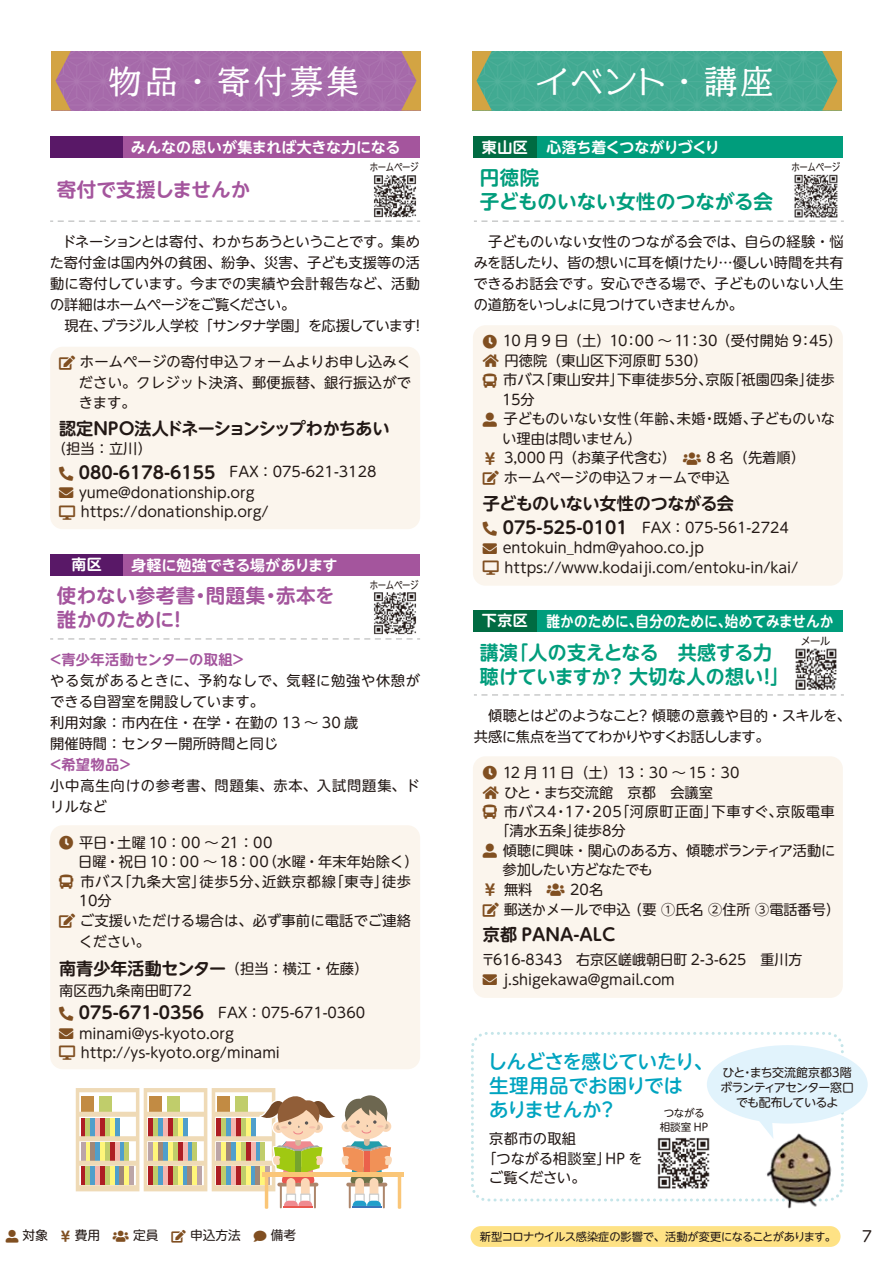
<style>
.page{position:relative;width:893px;height:1263px;background:#fff}
.page>*{position:absolute;margin:0;border:0;box-sizing:border-box;transform-origin:0 0}
.t1{font:33px "VDL AD Min Regular";letter-spacing:.1em;color:#fff}
.t2{font:700 19.5px/24px "UD Shin M Go Pro De";letter-spacing:.005em;color:#009d7c}
.t3{font:700 19.5px/24px "UD Shin M Go Pro De";letter-spacing:.01em;color:#a4559d}
.t4{font:500 19.5px/24px "UD Shin M Go Pro";letter-spacing:-.02em;color:#00a4c0}
.t5{font:700 17.1px "UD Shin M Go Pro De";color:#221815}
.t6{font:700 17.1px "UD Shin M Go Pro De";letter-spacing:-.04em;color:#221815}
.t7{font:700 17.1px "UD Shin M Go Pro De";letter-spacing:-.02em;color:#221815}
.t8{font:700 15px "UD Shin M Go Pro De";color:#fff}
.t9{font:700 15px "UD Shin M Go Pro De";color:#fff;scale:.91 1}
.t10{font:700 15px "UD Shin M Go Pro De";letter-spacing:-.055em;color:#fff}
.t11{font:15px "UD Shin M Go Pro";color:#221815}
.t12{font:14.25px/21px "UD Shin M Go Pro";color:#221815}
.t13{font:14.25px/21px "UD Shin M Go Pro";letter-spacing:-.02em;color:#221815}
.t14{font:14.25px/21px "UD Shin M Go Pro";letter-spacing:-.03em;color:#221815}
.t15{font:14.25px/21px "UD Shin M Go Pro";letter-spacing:.06em;color:#221815}
.t16{font:14.25px "UD Shin M Go Pro";letter-spacing:.04em;color:#221815}
.t17{font:14.25px "UD Shin M Go Pro";letter-spacing:.045em;color:#221815}
.t18{font:14.25px "UD Shin M Go Pro";letter-spacing:-.08em;color:#221815}
.t19{font:700 14.25px "UD Shin M Go Pro De";letter-spacing:.025em;color:#a4559d}
.t20{font:14.25px "UD Shin M Go Pro";letter-spacing:-.05em;color:#221815}
.t21{font:12.75px "UD Shin M Go Pro";color:#221815}
.t22{font:12px/15.1px "UD Shin M Go Pro";letter-spacing:-.055em;color:#221815;text-align:center}
.t23{font:11.25px "UD Shin M Go Pro";letter-spacing:-.035em;color:#221815}
.t24{font:10.5px "UD Shin M Go Pro";letter-spacing:-.045em;color:#221815;scale:.8 1}
.t25{font:10.5px/13.5px "UD Shin M Go Pro";letter-spacing:-.01em;color:#221815;text-align:center}
.t26{font:10.5px "UD Shin M Go Pro";letter-spacing:-.045em;color:#221815}
.s1{font-family:"UD Shin M Go Pro De";font-weight:700;font-size:17.1px}
.s2{font-family:"UD Shin M Go Pro";font-weight:400;font-size:14.25px}
</style>
<div class="page">
<img style="left:657px;top:1137px;width:53px;height:52px">
<div style="left:471px;top:1032px;width:373px;height:169px;border:3px dashed #c4e5e9;border-radius:15px"></div>
<img style="left:762px;top:1133px;width:75px;height:76px">
<div style="left:707px;top:1045px;width:161px;height:78px;background:#e1f3fc;border-radius:50%"></div>
<svg style="left:757px;top:1120px;width:16px;height:19px"></svg>
<div style="left:473px;top:325px;width:370px;height:261px;background:#fbf5ed;border-radius:13px"></div>
<div style="left:473px;top:136px;width:370px;height:21px;background:#009d7c"></div>
<div style="left:473px;top:136px;width:64px;height:21px;background:#006b42"></div>
<img style="left:794px;top:174px;width:44px;height:44px">
<svg style="left:474px;top:220px;width:370px;height:2px"></svg>
<div style="left:473px;top:756px;width:370px;height:242px;background:#fbf5ed;border-radius:13px"></div>
<div style="left:473px;top:610px;width:370px;height:21px;background:#009d7c"></div>
<div style="left:473px;top:610px;width:64px;height:21px;background:#006b42"></div>
<img style="left:795px;top:648px;width:42px;height:42px">
<svg style="left:474px;top:694px;width:370px;height:2px"></svg>
<img style="left:492px;top:51px;width:330px;height:60px">
<svg style="left:472px;top:51px;width:20px;height:60px"></svg>
<svg style="left:822px;top:51px;width:20px;height:60px"></svg>
<div style="left:50px;top:347px;width:370px;height:182px;background:#fbf5ed;border-radius:13px"></div>
<div style="left:50px;top:136px;width:370px;height:21px;background:#a4559d"></div>
<img style="left:373px;top:175px;width:44px;height:43px">
<svg style="left:50px;top:220px;width:370px;height:2px"></svg>
<div style="left:50px;top:136px;width:72px;height:21px;background:#591867"></div>
<div style="left:50px;top:825px;width:370px;height:244px;background:#fbf5ed;border-radius:13px"></div>
<div style="left:50px;top:554px;width:370px;height:21px;background:#a4559d"></div>
<img style="left:373px;top:592px;width:44px;height:43px">
<svg style="left:50px;top:638px;width:370px;height:2px"></svg>
<div style="left:50px;top:554px;width:72px;height:21px;background:#591867"></div>
<div style="left:71px;top:51px;width:330px;height:60px;background:#a66baa"></div>
<svg style="left:51px;top:51px;width:20px;height:60px"></svg>
<svg style="left:401px;top:51px;width:20px;height:60px"></svg>
<svg style="left:76px;top:1088px;width:319px;height:121px"></svg>
<hr style="left:280px;top:1184px;width:2px;height:24px;background:#ad866b">
<hr style="left:314px;top:1184px;width:2px;height:24px;background:#ad866b">
<hr style="left:262px;top:1172px;width:142px;height:4px;background:#fac678">
<hr style="left:398px;top:1174px;width:3px;height:35px;background:#fac678">
<hr style="left:265px;top:1174px;width:3px;height:35px;background:#fac678">
<div style="left:471px;top:1226px;width:369px;height:21px;background:#fee285;border-radius:10px"></div>
<h1 class="t1" style="left:108px;top:58px;width:252px">物品・寄付募集</h1>
<p class="t8" style="left:131px;top:135px;width:271px">みんなの思いが集まれば大きな力になる</p>
<h2 class="t3" style="left:57px;top:177px;width:195px">寄付で支援しませんか</h2>
<p class="t24" style="left:370px;top:159px;width:62px">ホームページ</p>
<p class="t13" style="left:50px;top:230px;width:377px">　ドネーションとは寄付、わかちあうということです。集めた寄付金は国内外の貧困、紛争、災害、子ども支援等の活動に寄付しています。今までの実績や会計報告など、活動の詳細はホームページをご覧ください。<br>　現在、ブラジル人学校「サンタナ学園」を応援しています！</p>
<p class="t12" style="left:79px;top:351px;width:334px;line-height:20.1px;text-align:justify">ホームページの寄付申込フォームよりお申し込みください。クレジット決済、郵便振替、銀行振込ができます。</p>
<p class="t6" style="left:59px;top:414px;width:332px">認定NPO法人ドネーションシップわかちあい</p>
<p class="t12" style="left:79px;top:436px;width:299px;line-height:23.4px;text-indent:-27px">（担当：立川）<br><span class="s1">080-6178-6155</span>　FAX：075-621-3128</p>
<p class="t12" style="left:79px;top:482px;width:191px;line-height:19.5px">yume@donationship.org https://donationship.org/</p>
<p class="t8" style="left:71px;top:552px;width:32px">南区</p>
<p class="t8" style="left:131px;top:553px;width:208px">身軽に勉強できる場があります</p>
<h2 class="t3" style="left:57px;top:583px;width:279px">使わない参考書・問題集・赤本を誰かのために！</h2>
<p class="t24" style="left:370px;top:577px;width:62px">ホームページ</p>
<p class="t19" style="left:48px;top:648px;width:199px">＜青少年活動センターの取組＞</p>
<p class="t12" style="left:50px;top:669px;width:371px">やる気があるときに、予約なしで、気軽に勉強や休憩ができる自習室を開設しています。<br>利用対象：市内在住・在学・在勤の 13 ～ 30 歳<br>開催時間：センター開所時間と同じ</p>
<p class="t19" style="left:48px;top:753px;width:85px">＜希望物品＞</p>
<p class="t15" style="left:50px;top:774px;width:371px">小中高生向けの参考書、問題集、赤本、入試問題集、ドリルなど</p>
<p class="t12" style="left:79px;top:831px;width:195px">平日・土曜 10：00 ～21：00</p>
<p class="t12" style="left:59px;top:851px;width:361px">　 日曜・祝日 10：00 ～18：00（水曜・年末年始除く）</p>
<p class="t17" style="left:80px;top:870px;width:332px">市バス「九条大宮」徒歩5分、近鉄京都線「東寺」徒歩</p>
<p class="t12" style="left:79px;top:890px;width:35px">10分</p>
<p class="t12" style="left:80px;top:909px;width:333px">ご支援いただける場合は、必ず事前に電話でご連絡</p>
<p class="t12" style="left:79px;top:930px;width:73px">ください。</p>
<p class="t5" style="left:59px;top:955px;width:311px">南青少年活動センター<span class="s2">（担当：横江・佐藤）</span></p>
<p class="t12" style="left:79px;top:979px;width:288px;line-height:21.9px;text-indent:-20px">南区西九条南田町72<br><span class="s1">075-671-0356</span>　FAX：075-671-0360</p>
<p class="t12" style="left:79px;top:1023px;width:202px;line-height:19.5px">minami@ys-kyoto.org http://ys-kyoto.org/minami</p>
<h1 class="t1" style="left:536px;top:58px;width:239px">イベント・講座</h1>
<p class="t10" style="left:546px;top:135px;width:175px">心落ち着くつながりづくり</p>
<h2 class="t2" style="left:480px;top:164px;width:295px">円徳院　<br>子どものいない女性のつながる会</h2>
<p class="t8" style="left:482px;top:135px;width:47px">東山区</p>
<p class="t24" style="left:791px;top:159px;width:62px">ホームページ</p>
<p class="t12" style="left:474px;top:230px;width:372px;text-align:justify">　子どものいない女性のつながる会では、自らの経験・悩みを話したり、皆の想いに耳を傾けたり…優しい時間を共有できるお話会です。安心できる場で、子どものいない人生の道筋をいっしょに見つけていきませんか。</p>
<p class="t12" style="left:503px;top:330px;width:341px">10 月 9 日（土）10：00 ～11：30（受付開始 9：45）</p>
<p class="t12" style="left:504px;top:349px;width:204px">円徳院（東山区下河原町 530）</p>
<p class="t12" style="left:503px;top:369px;width:333px">市バス「東山安井」下車徒歩５分、京阪「祇園四条」徒歩</p>
<p class="t12" style="left:500px;top:388px;width:36px">１５分</p>
<p class="t12" style="left:504px;top:408px;width:333px">子どものいない女性（年齢、未婚・既婚、子どものいな</p>
<p class="t13" style="left:502px;top:427px;width:141px">い理由は問いません）</p>
<p class="t12" style="left:504px;top:447px;width:181px">3,000 円（お菓子代含む）　</p>
<p class="t12" style="left:504px;top:447px;width:303px;line-height:19.5px;text-indent:203px">8 名（先着順）ホームページの申込フォームで申込</p>
<p class="t7" style="left:483px;top:489px;width:253px">子どものいない女性のつながる会</p>
<p class="t12" style="left:503px;top:517px;width:297px;line-height:20px"><span class="s1">075-525-0101</span>　FAX：075-561-2724 entokuin_hdm@yahoo.co.jp https://www.kodaiji.com/entoku-in/kai/</p>
<p class="t9" style="left:546px;top:609px;width:317px">誰かのために、自分のために、始めてみませんか</p>
<h2 class="t2" style="left:480px;top:639px;width:311px">講演「人の支えとなる　共感する力聴けていますか？ 大切な人の想い！」</h2>
<p class="t8" style="left:482px;top:608px;width:47px">下京区</p>
<p class="t26" style="left:801px;top:633px;width:31px">メール</p>
<p class="t14" style="left:474px;top:704px;width:379px">　傾聴とはどのようなこと？ 傾聴の意義や目的・スキルを、共感に焦点を当ててわかりやすくお話しします。</p>
<p class="t18" style="left:503px;top:761px;width:238px">12 月 11 日（土）13：30 ～15：30</p>
<p class="t12" style="left:504px;top:781px;width:210px">ひと・まち交流館　京都　会議室</p>
<p class="t16" style="left:504px;top:800px;width:333px">市バス4・17・205「河原町正面」下車すぐ、京阪電車</p>
<p class="t12" style="left:495px;top:820px;width:132px">「清水五条」徒歩8分</p>
<p class="t13" style="left:503px;top:839px;width:334px">傾聴に興味・関心のある方、傾聴ボランティア活動に</p>
<p class="t20" style="left:502px;top:858px;width:152px">参加したい方どなたでも</p>
<p class="t12" style="left:504px;top:878px;width:44px">無料　</p>
<p class="t12" style="left:504px;top:879px;width:338px;line-height:19.5px;text-indent:67px">20名<br>郵送かメールで申込 （要 ①氏名 ②住所 ③電話番号）</p>
<p class="t5" style="left:483px;top:921px;width:134px">京都 PANA-ALC</p>
<p class="t12" style="left:503px;top:949px;width:301px;line-height:19.6px;text-indent:-22px">〒616-8343　右京区嵯峨朝日町 2-3-625　重川方j.shigekawa@gmail.com</p>
<h2 class="t4" style="left:487px;top:1049px;width:227px">しんどさを感じていたり、生理用品でお困りでは<br>ありませんか？</h2>
<p class="t12" style="left:489px;top:1127px;width:89px">京都市の取組</p>
<p class="t12" style="left:482px;top:1147px;width:162px">「つながる相談室」HP を</p>
<p class="t12" style="left:489px;top:1166px;width:98px">ご覧ください。</p>
<p class="t25" style="left:660px;top:1106px;width:50px">つながる相談室 HP</p>
<p class="t22" style="left:720px;top:1064px;width:135px">ひと・まち交流館京都3階ボランティアセンター窓口でも配布しているよ</p>
<p class="t21" style="left:23px;top:1225px;width:92px">対象　 費用　</p>
<p class="t21" style="left:133px;top:1225px;width:40px">定員　</p>
<p class="t21" style="left:190px;top:1225px;width:65px">申込方法　</p>
<p class="t21" style="left:271px;top:1225px;width:27px">備考</p>
<p class="t23" style="left:480px;top:1227px;width:358px">新型コロナウイルス感染症の影響で、活動が変更になることがあります。</p>
<p class="t11" style="left:862px;top:1224px;width:11px">7</p>
</div>
